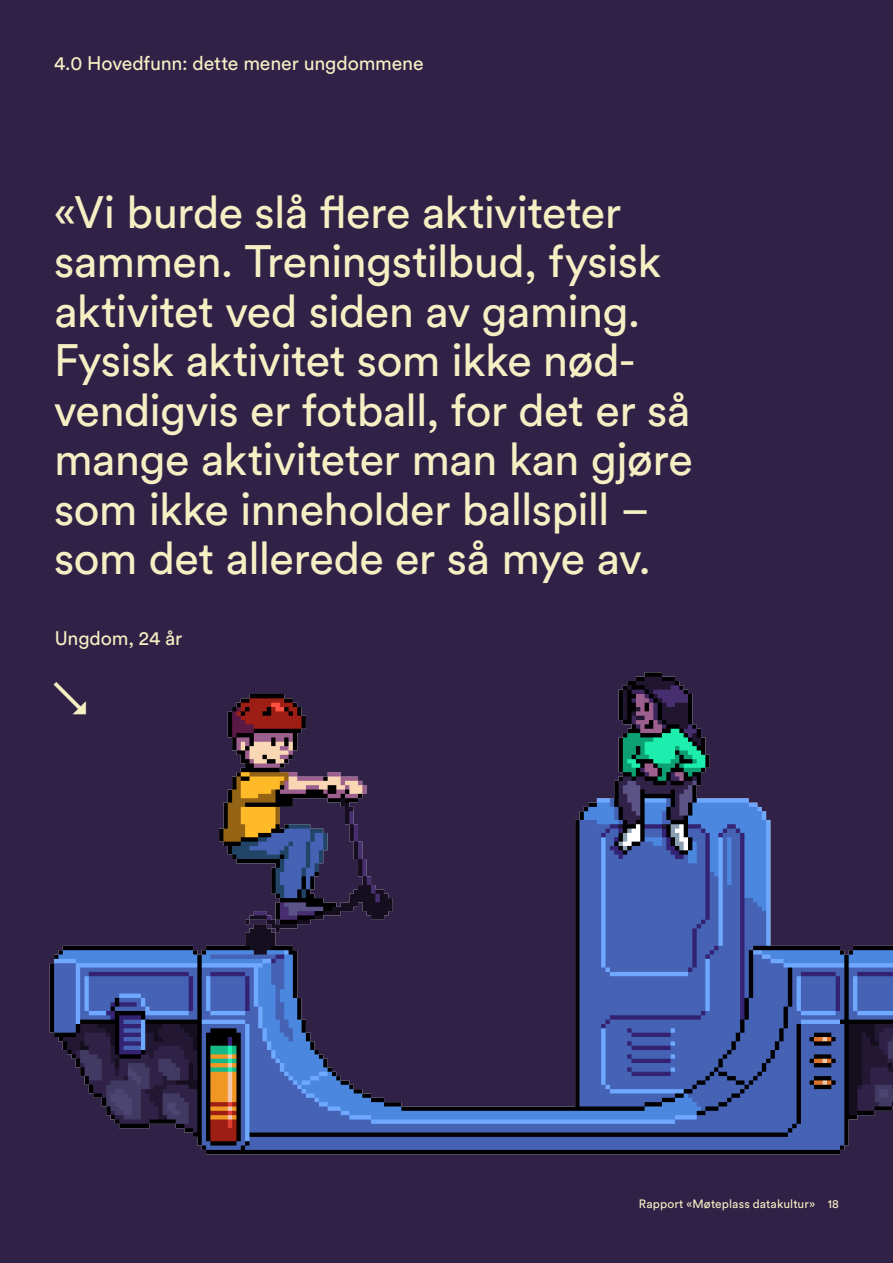
<style>
.page{position:relative;width:893px;height:1263px;background:#302147}
.page>*{position:absolute;margin:0;border:0;box-sizing:border-box;transform-origin:0 0}
.t1{font:45px/49.5px "Circular Std";letter-spacing:-.015em;color:#f6efc4}
.t2{font:19.5px "Circular Std";letter-spacing:-.01em;color:#f6efc4}
.t3{font:12px "Circular Std";letter-spacing:.01em;color:#f6efc4}
</style>
<div class="page">
<img style="left:49px;top:672px;width:844px;height:483px">
<p class="t2" style="left:54px;top:51px;width:371px">4.0 Hovedfunn: dette mener ungdommene</p>
<p class="t1" style="left:54px;top:187px;width:640px">«Vi burde slå flere aktiviteter sammen. Treningstilbud, fysisk aktivitet ved siden av gaming.<br>Fysisk aktivitet som ikke nød&shy;vendigvis er fotball, for det er så mange aktiviteter man kan gjøre som ikke inneholder ballspill – som det allerede er så mye av.</p>
<p class="t2" style="left:55px;top:626px;width:129px">Ungdom, 24 år</p>
<p class="t1" style="left:95px;top:684px;width:38px;rotate:90deg">↗</p>
<p class="t3" style="left:639px;top:1196px;width:202px">Rapport «Møteplass datakultur» 18</p>
</div>
